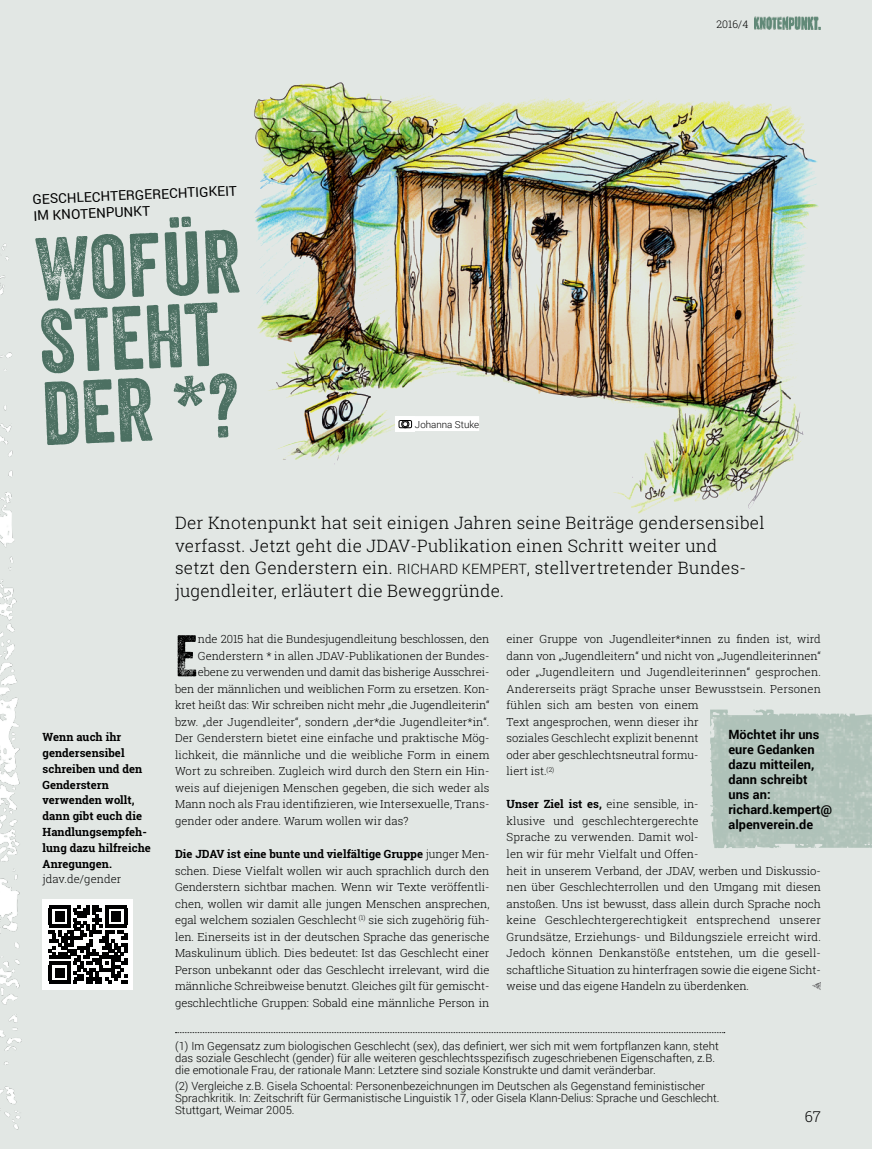
<style>
.page{position:relative;width:872px;height:1149px;background:#fff}
.page>*{position:absolute;margin:0;border:0;box-sizing:border-box;transform-origin:0 0}
.t1{font:87px/72.2px "Veneer Two";color:#4c7062}
.t2{font:56.7px "Veneer Two";color:#000}
.t3{font:300 17.25px/22.5px "Roboto Slab";letter-spacing:.01em;color:#000}
.t4{font:300 15px "Roboto Slab";color:#000}
.t5{font:13.5px/16px "Roboto";color:#000}
.t6{font:700 12.75px/15px "Roboto";letter-spacing:.005em;color:#000}
.t7{font:300 11.25px/16.5px "Roboto Slab";color:#000}
.t8{font:300 11.25px/12px "Roboto";letter-spacing:.005em;color:#000}
.t9{font:700 11.25px/15.8px "Roboto Slab";letter-spacing:.005em;color:#000}
.t10{font:300 10.5px "Roboto Slab";color:#000}
.t11{font:300 9.75px "Roboto";color:#000}
.s1{font-family:"Roboto";font-size:14.25px}
.s2{font-weight:700}
</style>
<div class="page">
<div style="left:0;top:0;width:872px;height:1148px;background:#e2e7e4"></div>
<img style="left:253px;top:82px;width:566px;height:432px">
<img style="left:0;top:243px;width:22px;height:887px">
<div style="left:43px;top:898px;width:90px;height:91px;background:#fff"></div>
<svg style="left:49px;top:905px;width:78px;height:78px"></svg>
<svg style="left:812px;top:982px;width:9px;height:7px"></svg>
<img style="left:754px;top:17px;width:67px;height:12px">
<img style="left:710px;top:709px;width:162px;height:138px">
<div style="left:415px;top:416px;width:64px;height:15px;background:#fff"></div>
<svg style="left:395px;top:416px;width:20px;height:15px"></svg>
<div style="left:398px;top:420px;width:14px;height:8px;border:1px solid #000"></div>
<div style="left:401px;top:420px;width:8px;height:8px;border:1px solid #000;border-radius:50%"></div>
<svg style="left:402px;top:421px;width:6px;height:5px"></svg>
<p class="t5" style="left:32px;top:192px;width:206px;rotate:-3deg">Geschlechterg erechtigk eit im Knotenpunkt</p>
<h1 class="t1" style="left:35px;top:232px;width:206px;rotate:-2deg">Wofür steht der *?</h1>
<p class="t11" style="left:415px;top:417px;width:66px">Johanna Stuke</p>
<p class="t10" style="left:716px;top:17px;width:33px">2016/4</p>
<p class="t9" style="left:43px;top:729px;width:110px">Wenn auch ihr gendersensibel schreiben und den<br>Genderstern verwenden wollt, dann gibt euch die<br>Handlungsempfeh&shy;lung dazu hilfreiche<br>Anregungen.</p>
<p class="t7" style="left:43px;top:870px;width:80px">jdav.de/gender</p>
<p class="t3" style="left:175px;top:511px;width:591px">Der Knotenpunkt hat seit einigen Jahren seine Beiträge gendersensibel verfasst. Jetzt geht die JDAV-Publikation einen Schritt weiter und<br>setzt den Genderstern ein. <span class="s1">RICHARD KEMPERT</span>, stellvertretender Bundes&shy;jugendleiter, erläutert die Beweggründe.</p>
<h2 class="t2" style="left:175px;top:621px;width:24px">E</h2>
<p class="t7" style="left:198px;top:630px;width:293px">nde 2015 hat die Bundesjugendleitung beschlossen, den</p>
<p class="t7" style="left:506px;top:630px;width:316px">einer Gruppe von Jugendleiter*innen zu finden ist, wird dann von „Jugendleitern“ und nicht von „Jugendleiterinnen“ oder „Jugendleitern und Jugendleiterinnen“ gesprochen.<br>Andererseits prägt Sprache unser Bewusstsein. Personen fühlen sich am besten von einem<br>Text angesprochen, wenn dieser ihr<br>soziales Geschlecht explizit benennt<br>oder aber geschlechtsneutral formu-<br>liert ist.<sup>(2)</sup></p>
<p class="t7" style="left:506px;top:795px;width:316px"><span class="s2">Unser Ziel ist es,</span> eine sensible, in-<br>klusive und geschlechtergerechte<br>Sprache zu verwenden. Damit wol-<br>len wir für mehr Vielfalt und Offen-<br>heit in unserem Verband, der JDAV, werben und Diskussio&shy;nen über Geschlechterrollen und den Umgang mit diesen anstoßen. Uns ist bewusst, dass allein durch Sprache noch keine Geschlechtergerechtigkeit entsprechend unserer Grundsätze, Erziehungs- und Bildungsziele erreicht wird.<br>Jedoch können Denkanstöße entstehen, um die gesell&shy;schaftliche Situation zu hinterfragen sowie die eigene Sicht&shy;weise und das eigene Handeln zu überdenken.</p>
<p class="t7" style="left:198px;top:647px;width:293px">Genderstern * in allen JDAV-Publikationen der Bundes-</p>
<p class="t7" style="left:198px;top:663px;width:293px">ebene zu verwenden und damit das bisherige Ausschrei-</p>
<p class="t7" style="left:175px;top:680px;width:316px">ben der männlichen und weiblichen Form zu ersetzen. Kon-</p>
<p class="t7" style="left:175px;top:696px;width:316px">kret heißt das: Wir schreiben nicht mehr „die Jugendleiterin“</p>
<p class="t7" style="left:175px;top:713px;width:316px">bzw. „der Jugendleiter“, sondern „der*die Jugendleiter*in“.</p>
<p class="t7" style="left:175px;top:729px;width:316px">Der Genderstern bietet eine einfache und praktische Mög-</p>
<p class="t7" style="left:175px;top:746px;width:316px">lichkeit, die männliche und die weibliche Form in einem</p>
<p class="t7" style="left:175px;top:762px;width:316px">Wort zu schreiben. Zugleich wird durch den Stern ein Hin-</p>
<p class="t7" style="left:175px;top:779px;width:316px">weis auf diejenigen Menschen gegeben, die sich weder als</p>
<p class="t7" style="left:175px;top:795px;width:316px">Mann noch als Frau identifizieren, wie Intersexuelle, Trans-</p>
<p class="t7" style="left:175px;top:812px;width:235px">gender oder andere. Warum wollen wir das?</p>
<p class="t7" style="left:175px;top:845px;width:316px;text-align:justify"><span class="s2">Die JDAV ist eine bunte und vielfältige Gruppe</span> junger Men&shy;schen. Diese Vielfalt wollen wir auch sprachlich durch den Genderstern sichtbar machen. Wenn wir Texte veröffentli&shy;chen, wollen wir damit alle jungen Menschen ansprechen, egal welchem sozialen Geschlecht <sup>(1)</sup> sie sich zugehörig füh&shy;len. Einerseits ist in der deutschen Sprache das generische Maskulinum üblich. Dies bedeutet: Ist das Geschlecht einer Person unbekannt oder das Geschlecht irrelevant, wird die männliche Schreibweise benutzt. Gleiches gilt für gemischt&shy;geschlechtliche Gruppen: Sobald eine männliche Person in</p>
<p class="t6" style="left:728px;top:726px;width:105px">Möchtet ihr uns eure Gedanken dazu mitteilen, dann schreibt<br>uns an: richard.kempert@ alpenverein.de</p>
<p class="t8" style="left:175px;top:1039px;width:545px">(1) Im Gegensatz zum biologischen Geschlecht (sex), das definiert, wer sich mit wem fortpflanzen kann, steht das soziale Geschlecht (gender) für alle weiteren geschlechtsspezifisch zugeschriebenen Eigenschaften, z.B. die emotionale Frau, der rationale Mann: Letztere sind soziale Konstrukte und damit veränderbar.</p>
<p class="t8" style="left:175px;top:1079px;width:546px">(2) Vergleiche z.B. Gisela Schoental: Personenbezeichnungen im Deutschen als Gegenstand feministischer<br>Sprachkritik. In: Zeitschrift für Germanistische Linguistik 17, oder Gisela Klann-Delius: Sprache und Geschlecht.<br>Stuttgart, Weimar 2005.</p>
<h3 class="t4" style="left:804px;top:1106px;width:18px">67</h3>
</div>
